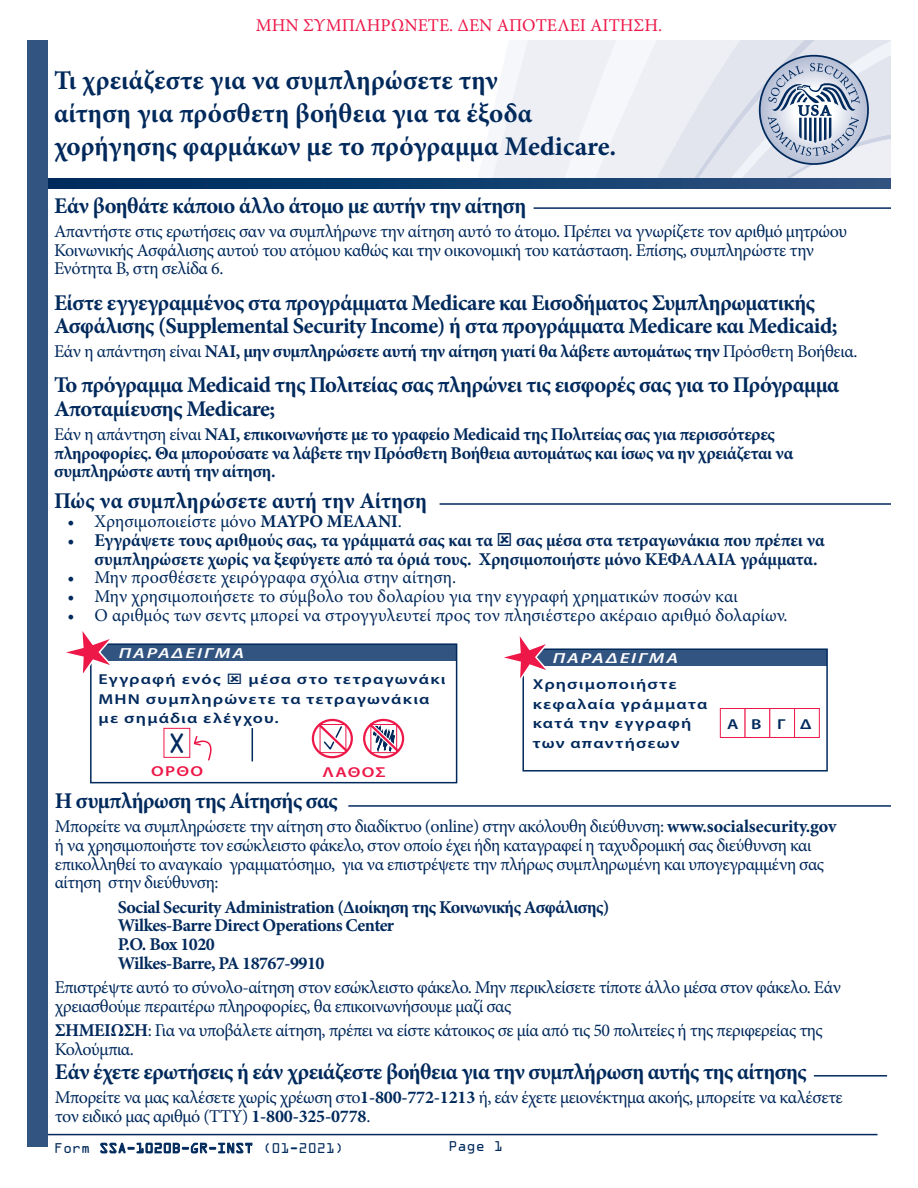
<style>
.page{position:relative;width:918px;height:1188px;background:#fff}
.page>*{position:absolute;margin:0;border:0;box-sizing:border-box;transform-origin:0 0}
.t1{font:30px "OCRA Extended";color:#00295c}
.Instructions_Title{font:700 27px/33px "Minion Pro";letter-spacing:.005em;color:#00295c}
.Intructions_header{font:700 22.5px/23.2px "Minion Pro";letter-spacing:-.025em;color:#00295c}
.Intructions_header-2{font:700 22.5px "Minion Pro";color:#00295c}
.Body_2{font:18px/18.8px "Minion Pro";letter-spacing:-.025em;color:#00295c}
.Body_2-2{font:700 18px/18.8px "Minion Pro";letter-spacing:-.02em;color:#00295c}
.Body_2-3{font:18px "Minion Pro";color:#00295c}
.Address{font:700 18px "Minion Pro";letter-spacing:-.03em;color:#00295c}
.t2{font:18px "Minion Pro";color:#ed1748}
.t3{font:15px "OCRA Extended";color:#00295c}
.EX_H{font:italic 600 14.7px "Myriad Pro";letter-spacing:.1em;color:#fff;scale:1.33 1}
.Ex_P{font:600 14.4px/19.5px "Myriad Pro";letter-spacing:.065em;color:#00295c;scale:1.25 1}
.Correct{font:600 14.4px "Myriad Pro";letter-spacing:.075em;color:#ed1748;scale:1.25 1}
.s1{font-weight:400}
.s2{font-weight:700}
</style>
<div class="page">
<hr style="left:252px;top:728px;width:1px;height:33px;background:#00295c">
<div style="left:92px;top:644px;width:365px;height:16px;background:#325481"></div>
<div style="left:90px;top:643px;width:367px;height:140px;border:2px solid #00295c"></div>
<svg style="left:66px;top:631px;width:52px;height:50px"></svg>
<div style="left:164px;top:728px;width:26px;height:30px;background:#fff;border:1px solid #ed1748"></div>
<svg style="left:193px;top:735px;width:19px;height:26px"></svg>
<svg style="left:364px;top:718px;width:40px;height:41px"></svg>
<div style="left:312px;top:719px;width:41px;height:39px;border:2px solid #ed1748;border-radius:50%"></div>
<div style="left:370px;top:724px;width:27px;height:29px;border:1px solid #ed1748"></div>
<div style="left:363px;top:719px;width:41px;height:39px;border:2px solid #ed1748;border-radius:50%"></div>
<svg style="left:312px;top:718px;width:41px;height:39px"></svg>
<div style="left:524px;top:649px;width:303px;height:16px;background:#325481"></div>
<div style="left:522px;top:648px;width:306px;height:124px;border:2px solid #00295c"></div>
<svg style="left:504px;top:636px;width:49px;height:50px"></svg>
<div style="left:720px;top:708px;width:25px;height:30px;background:#fff;border:1px solid #ed1748"></div>
<div style="left:745px;top:708px;width:25px;height:30px;background:#fff;border:1px solid #ed1748"></div>
<div style="left:769px;top:708px;width:26px;height:30px;background:#fff;border:1px solid #ed1748"></div>
<div style="left:794px;top:708px;width:26px;height:30px;background:#fff;border:1px solid #ed1748"></div>
<hr style="left:534px;top:207px;width:357px;height:2px;background:#00295c">
<hr style="left:440px;top:503px;width:451px;height:2px;background:#00295c">
<hr style="left:348px;top:805px;width:543px;height:2px;background:#00295c">
<hr style="left:814px;top:1075px;width:73px;height:2px;background:#00295c">
<svg style="left:100px;top:1142px;width:153px;height:12px"></svg>
<hr style="left:40px;top:1134px;width:838px;height:1px;background:#00295c">
<svg style="left:47px;top:179px;width:844px;height:10px;background:#0d3b6b"></svg>
<svg style="left:476px;top:40px;width:415px;height:143px"></svg>
<div style="left:27px;top:40px;width:20px;height:1108px;background:#325481"></div>
<p class="t2" style="left:256px;top:14px;width:408px">ΜΗΝ ΣΥΜΠΛΗΡΩΝΕΤΕ. ΔΕΝ ΑΠΟΤΕΛΕΙ ΑΙΤΗΣΗ.</p>
<h2 class="Instructions_Title" style="left:54px;top:64px;width:564px">Τι χρειάζεστε για να συμπληρώσετε την<br>αίτηση για πρόσθετη βοήθεια για τα έξοδα χορήγησης φαρμάκων με το πρόγραμμα Medicare.</h2>
<p class="Intructions_header" style="left:54px;top:194px;width:474px">Εάν βοηθάτε κάποιο άλλο άτομο με αυτήν την αίτηση</p>
<p class="Body_2" style="left:54px;top:222px;width:795px">Απαντήστε στις ερωτήσεις σαν να συμπλήρωνε την αίτηση αυτό το άτομο. Πρέπει να γνωρίζετε τον αριθμό μητρώου<br>Κοινωνικής Ασφάλισης αυτού του ατόμου καθώς και την οικονομική του κατάσταση. Επίσης, συμπληρώστε την<br>Ενότητα Β, στη σελίδα 6.</p>
<p class="Intructions_header" style="left:54px;top:291px;width:785px">Είστε εγγεγραμμένος στα προγράμματα Medicare και Εισοδήματος Συμπληρωματικής<br>Ασφάλισης (Supplemental Security Income) ή στα προγράμματα Medicare και Medicaid;</p>
<p class="Body_2-2" style="left:54px;top:342px;width:805px"><span class="s1">Εάν η απάντηση είναι</span> ΝΑΙ, μην συμπληρώσετε αυτή την αίτηση γιατί θα λάβετε αυτομάτως την <span class="s1">Πρόσθετη Βοήθεια.</span></p>
<p class="Intructions_header" style="left:54px;top:373px;width:787px">Το πρόγραμμα Medicaid της Πολιτείας σας πληρώνει τις εισφορές σας για το Πρόγραμμα<br>Αποταμίευσης Medicare;</p>
<p class="Body_2-2" style="left:54px;top:425px;width:741px"><span class="s1">Εάν η απάντηση είναι</span> ΝΑΙ, επικοινωνήστε με το γραφείο Medicaid της Πολιτείας σας για περισσότερες πληροφορίες. Θα μπορούσατε να λάβετε την Πρόσθετη Βοήθεια αυτομάτως και ίσως να ην χρειάζεται να συμπληρώστε αυτή την αίτηση.</p>
<p class="Intructions_header-2" style="left:54px;top:485px;width:375px">Πώς να συμπληρώσετε αυτή την Αίτηση</p>
<p class="Body_2-3" style="left:68px;top:509px;width:336px">• Χρησιμοποιείστε μόνο <span class="s2">ΜΑΥΡΟ ΜΕΛΑΝΙ</span>.</p>
<p class="Body_2-2" style="left:68px;top:530px;width:427px"><span class="s1">•</span> Εγγράψετε τους αριθμούς σας, τα γράμματά σας και τα</p>
<p class="Body_2-2" style="left:94px;top:530px;width:732px;text-indent:422px">σας μέσα στα τετραγωνάκια που πρέπει να συμπληρώσετε χωρίς να ξεφύγετε από τα όριά τους. Χρησιμοποιήστε μόνο ΚΕΦΑΛΑΙΑ γράμματα.</p>
<p class="Body_2-3" style="left:68px;top:565px;width:390px">• Μην προσθέσετε χειρόγραφα σχόλια στην αίτηση.</p>
<p class="Body_2-3" style="left:68px;top:584px;width:672px">• Μην χρησιμοποιήσετε το σύμβολο του δολαρίου για την εγγραφή χρηματικών ποσών και</p>
<p class="Body_2-3" style="left:68px;top:603px;width:722px">• Ο αριθμός των σεντς μπορεί να στρογγυλευτεί προς τον πλησιέστερο ακέραιο αριθμό δολαρίων.</p>
<p class="EX_H" style="left:119px;top:644px;width:96px">ΠΑΡΑΔΕΙΓΜΑ</p>
<p class="Ex_P" style="left:99px;top:669px;width:99px">Εγγραφή ενός</p>
<p class="EX_H" style="left:553px;top:649px;width:96px">ΠΑΡΑΔΕΙΓΜΑ</p>
<p class="Ex_P" style="left:533px;top:674px;width:141px">Χρησιμοποιήστε κεφαλαία γράμματα κατά την εγγραφή των απαντήσεων</p>
<p class="Ex_P" style="left:99px;top:669px;width:279px;text-indent:150px">μέσα στο τετραγωνάκι<br>ΜΗΝ συμπληρώνετε τα τετραγωνάκια με σημάδια ελέγχου.</p>
<p class="Ex_P" style="left:727px;top:714px;width:69px">ΑΒΓΔ</p>
<h1 class="t1" style="left:168px;top:727px;width:20px">X</h1>
<p class="Correct" style="left:151px;top:762px;width:43px">ΟΡΘΟ</p>
<p class="Correct" style="left:322px;top:763px;width:52px">ΛΑΘΟΣ</p>
<p class="Intructions_header" style="left:55px;top:789px;width:285px">Η συμπλήρωση της Αίτησής σας</p>
<p class="Body_2" style="left:55px;top:817px;width:783px">Μπορείτε να συμπληρώσετε την αίτηση στο διαδίκτυο (online) στην ακόλουθη διεύθυνση: <span class="s2">www.socialsecurity.gov </span>ή να χρησιμοποιήστε τον εσώκλειστο φάκελο, στον οποίο έχει ήδη καταγραφεί η ταχυδρομική σας διεύθυνση και επικολληθεί το αναγκαίο γραμματόσημο, για να επιστρέψετε την πλήρως συμπληρωμένη και υπογεγραμμένη σας αίτηση στην διεύθυνση:</p>
<p class="Address" style="left:118px;top:894px;width:493px">Social Security Administration (Διοίκηση της Κοινωνικής Ασφάλισης)</p>
<p class="Address" style="left:118px;top:913px;width:278px">Wilkes-Barre Direct Operations Center</p>
<p class="Address" style="left:118px;top:932px;width:99px">P.O. Box 1020</p>
<p class="Address" style="left:118px;top:950px;width:208px">Wilkes-Barre, PA 18767-9910</p>
<p class="Body_2" style="left:55px;top:978px;width:788px">Επιστρέψτε αυτό το σύνολο-αίτηση στον εσώκλειστο φάκελο. Μην περικλείσετε τίποτε άλλο μέσα στον φάκελο. Εάν χρειασθούμε περαιτέρω πληροφορίες, θα επικοινωνήσουμε μαζί σας</p>
<p class="Body_2" style="left:55px;top:1021px;width:770px"><span class="s2">ΣΗΜΕΙΩΣΗ</span>: Για να υποβάλετε αίτηση, πρέπει να είστε κάτοικος σε μία από τις 50 πολιτείες ή της περιφερείας της<br>Κολούμπια.</p>
<p class="Intructions_header" style="left:55px;top:1060px;width:753px">Εάν έχετε ερωτήσεις ή εάν χρειάζεστε βοήθεια για την συμπλήρωση αυτής της αίτησης</p>
<p class="Body_2" style="left:55px;top:1088px;width:789px">Μπορείτε να μας καλέσετε χωρίς χρέωση στο<span class="s2">1-800-772-1213</span> ή, εάν έχετε μειονέκτημα ακοής, μπορείτε να καλέσετε τον ειδικό μας αριθμό (TTY) <span class="s2">1-800-325-0778</span>.</p>
<p class="t3" style="left:54px;top:1140px;width:291px">Form SSA-1020B-GR-INST (01-2021)</p>
<p class="t3" style="left:449px;top:1138px;width:56px">Page 1</p>
</div>
